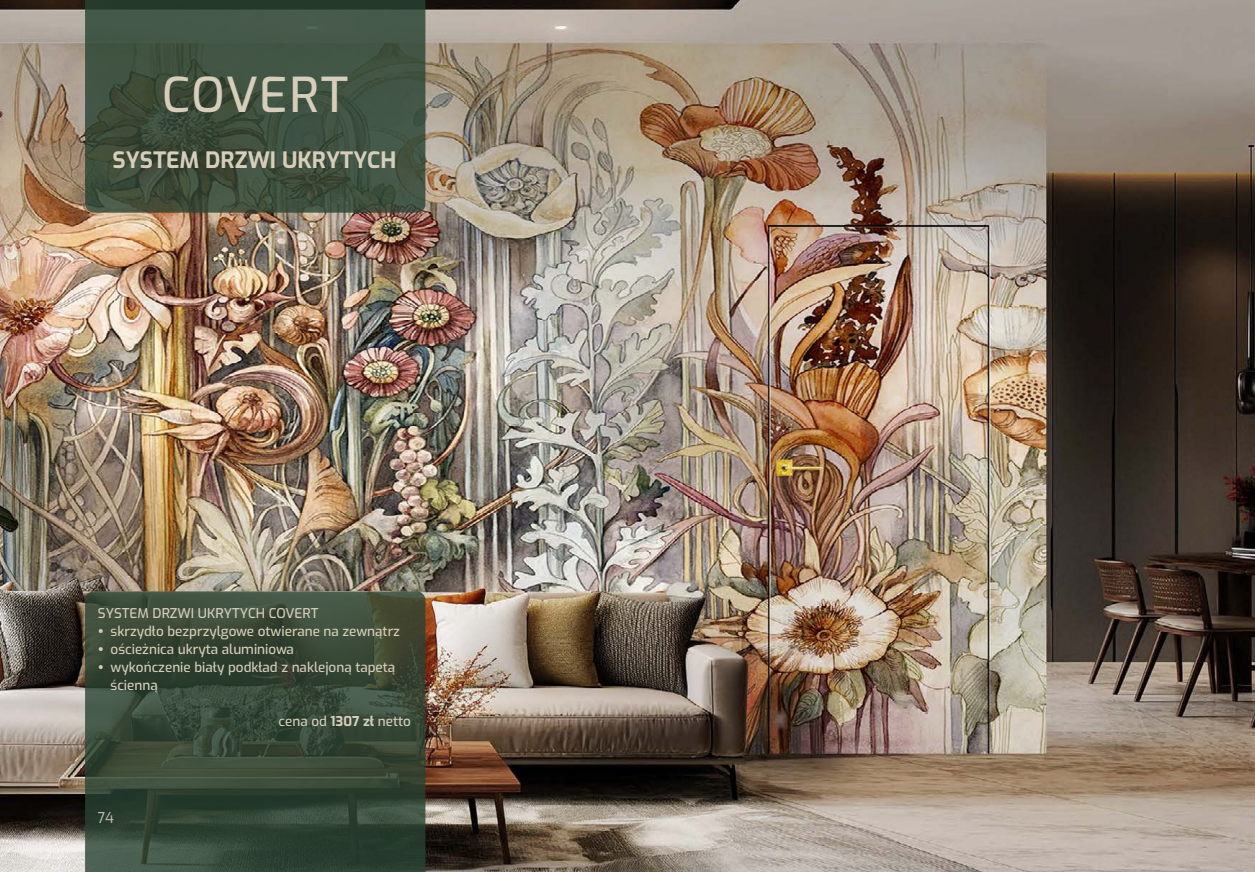
<style>
.page{position:relative;width:1255px;height:872px;background:#fff}
.page>*{position:absolute;margin:0;border:0;box-sizing:border-box;transform-origin:0 0}
.t1{font:500 48px "Exo";letter-spacing:.03em;color:#d7cdbb}
.t2{font:700 22.5px "Exo";color:#d7cdbb}
.t3{font:15px "Exo";color:#d7cdbb}
.t4{font:500 13.5px/18px "Exo";color:#d7cdbb}
.s1{font-weight:700}
</style>
<div class="page">
<img style="left:0;top:0;width:1254px;height:872px">
<svg style="left:85px;top:0;width:340px;height:213px;background:#3e4f3f"></svg>
<svg style="left:85px;top:591px;width:340px;height:281px;background:#374837"></svg>
<svg style="left:104px;top:635px;width:13px;height:1px"></svg>
<svg style="left:104px;top:653px;width:13px;height:1px"></svg>
<svg style="left:104px;top:671px;width:13px;height:1px"></svg>
<h1 class="t1" style="left:162px;top:60px;width:188px">COVERT</h1>
<h2 class="t2" style="left:112px;top:144px;width:285px">SYSTEM DRZWI UKRYTYCH</h2>
<p class="t4" style="left:98px;top:603px;width:222px">SYSTEM DRZWI UKRYTYCH COVERT</p>
<p class="t4" style="left:98px;top:621px;width:304px">• skrzydło bezprzylgowe otwierane na zewnątrz</p>
<p class="t4" style="left:98px;top:639px;width:198px">• ościeżnica ukryta aluminiowa</p>
<p class="t4" style="left:111px;top:657px;width:286px;text-indent:-13px">• wykończenie biały podkład z naklejoną tapetą ścienną</p>
<p class="t4" style="left:278px;top:711px;width:134px">cena od <span class="s1">1307 zł</span> netto</p>
<p class="t3" style="left:98px;top:807px;width:18px">74</p>
</div>
